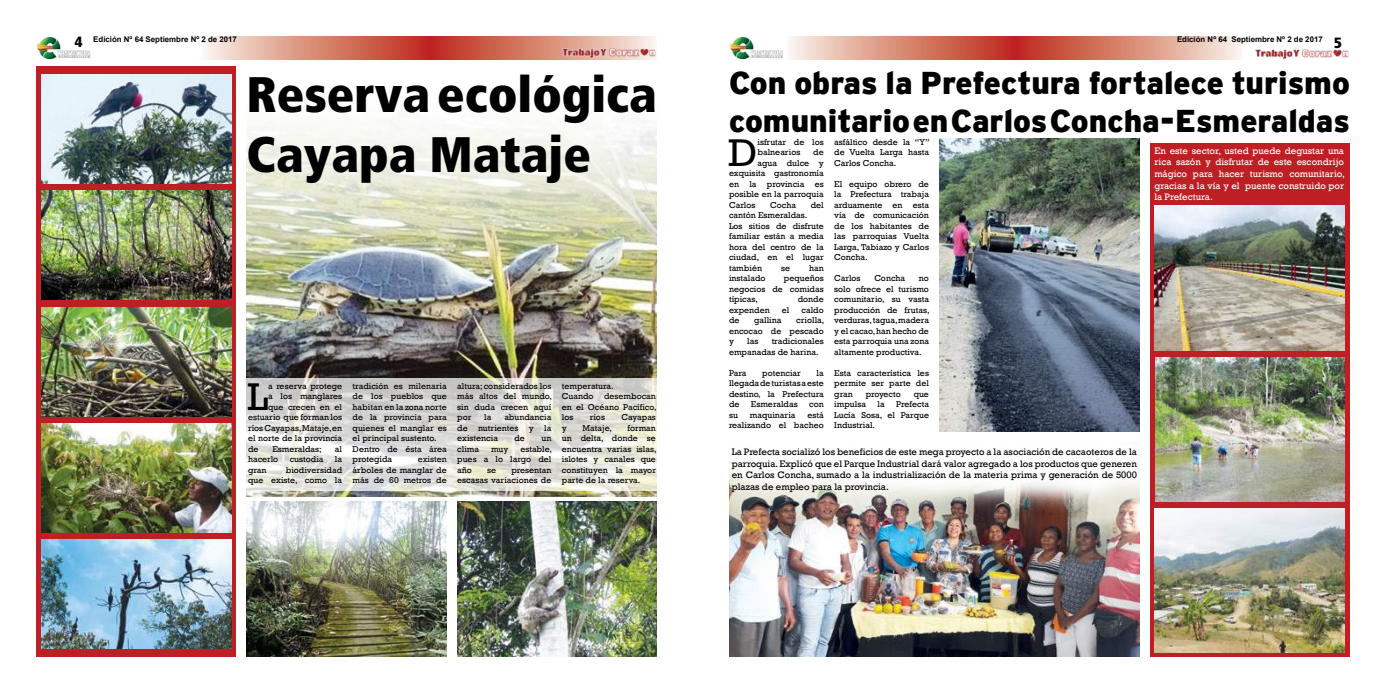
<style>
.page{position:relative;width:1386px;height:693px;background:#fff}
.page>*{position:absolute;margin:0;border:0;box-sizing:border-box;transform-origin:0 0}
.t1{font:900 condensed 49.88px/59.9px "Frutiger LT Std";color:#000}
.t2{font:39.64px "Rockwell";color:#000}
.t3{font:900 31.5px/37.8px "Interstate";color:#000}
.t4{font:900 condensed 14.88px "Frutiger LT Std";color:#000}
.t5{font:9.62px/11.5px "Rockwell";color:#000;text-align:justify}
.t6{font:9.62px/11.5px "Rockwell";color:#fff;text-align:justify}
.t7{font:8.75px/10.5px "Rockwell";color:#000;text-align:justify}
.t8{font:700 7.88px "Arial";color:#000}
</style>
<div class="page">
<div style="left:1150px;top:143px;width:200px;height:514px;background:#be1f24"></div>
<img style="left:247px;top:123px;width:410px;height:373px">
<img style="left:36px;top:37px;width:55px;height:23px">
<svg style="left:204px;top:36px;width:452px;height:23px;background:#d88574"></svg>
<img style="left:729px;top:36px;width:54px;height:23px">
<svg style="left:789px;top:36px;width:452px;height:23px;background:#d98b7a"></svg>
<img style="left:1255px;top:50px;width:94px;height:9px">
<img style="left:562px;top:49px;width:94px;height:9px">
<img style="left:940px;top:139px;width:199px;height:293px">
<img style="left:729px;top:469px;width:410px;height:188px">
<img style="left:1155px;top:357px;width:190px;height:144px">
<img style="left:1154px;top:508px;width:190px;height:145px">
<div style="left:36px;top:67px;width:200px;height:590px;background:#be1f24"></div>
<img style="left:42px;top:74px;width:190px;height:109px">
<img style="left:42px;top:191px;width:190px;height:109px">
<img style="left:42px;top:307px;width:190px;height:109px">
<img style="left:42px;top:423px;width:190px;height:110px">
<img style="left:42px;top:540px;width:190px;height:109px">
<svg style="left:247px;top:378px;width:410px;height:113px;background:#deddd8"></svg>
<img style="left:457px;top:501px;width:200px;height:156px">
<img style="left:247px;top:501px;width:199px;height:156px">
<img style="left:1154px;top:206px;width:190px;height:144px">
<p class="t8" style="left:93px;top:34px;width:145px">Edición Nº 64 Septiembre Nº 2 de 2017</p>
<p class="t8" style="left:1177px;top:34px;width:147px">Edición Nº 64 Septiembre Nº 2 de 2017</p>
<h3 class="t4" style="left:75px;top:33px;width:9px">4</h3>
<h3 class="t4" style="left:1334px;top:34px;width:9px">5</h3>
<h1 class="t1" style="left:247px;top:64px;width:412px">Reserva ecológica<br>Cayapa Mataje</h1>
<h2 class="t2" style="left:247px;top:374px;width:22px">L</h2>
<p class="t7" style="left:268px;top:381px;width:76px">a reserva protege</p>
<p class="t7" style="left:268px;top:391px;width:76px">a los manglares</p>
<p class="t7" style="left:268px;top:402px;width:75px">que crecen en el</p>
<p class="t7" style="left:248px;top:412px;width:96px">estuario que forman los</p>
<p class="t7" style="left:248px;top:423px;width:96px">ríos Cayapas, Mataje, en</p>
<p class="t7" style="left:248px;top:433px;width:96px">el norte de la provincia</p>
<p class="t7" style="left:248px;top:444px;width:12px">de</p>
<p class="t7" style="left:272px;top:444px;width:51px">Esmeraldas;</p>
<p class="t7" style="left:335px;top:444px;width:9px">al</p>
<p class="t7" style="left:248px;top:454px;width:32px">hacerlo</p>
<p class="t7" style="left:290px;top:454px;width:35px">custodia</p>
<p class="t7" style="left:335px;top:454px;width:9px">la</p>
<p class="t7" style="left:248px;top:465px;width:20px">gran</p>
<p class="t7" style="left:248px;top:465px;width:96px;text-align:right">biodiversidad<br>que existe, como la</p>
<p class="t7" style="left:353px;top:381px;width:96px;text-align:left">tradición es milenaria de los pueblos que habitan en la zona norte de la provincia para quienes el manglar es el principal sustento.<br>Dentro de ésta área protegida</p>
<p class="t7" style="left:353px;top:454px;width:96px;text-indent:65px">existen árboles de manglar de más de 60 metros de</p>
<p class="t7" style="left:457px;top:381px;width:96px">altura; considerados los más altos del mundo, sin duda crecen aquí por</p>
<p class="t7" style="left:457px;top:412px;width:96px;text-indent:47px">abundancia de nutrientes y la existencia</p>
<p class="t7" style="left:484px;top:412px;width:9px">la</p>
<p class="t7" style="left:514px;top:433px;width:12px">de</p>
<p class="t7" style="left:541px;top:433px;width:11px">un</p>
<p class="t7" style="left:457px;top:444px;width:23px">clima</p>
<p class="t7" style="left:491px;top:444px;width:19px">muy</p>
<p class="t7" style="left:457px;top:444px;width:96px;text-indent:63px">estable, pues a lo largo del año</p>
<p class="t7" style="left:457px;top:465px;width:96px;text-align:right">presentan<br>escasas variaciones de</p>
<p class="t7" style="left:487px;top:465px;width:11px">se</p>
<p class="t7" style="left:562px;top:381px;width:96px;text-align:left">temperatura.<br>Cuando desembocan en el Océano Pacífico, los</p>
<p class="t7" style="left:590px;top:412px;width:17px">ríos</p>
<p class="t7" style="left:621px;top:412px;width:36px">Cayapas</p>
<p class="t7" style="left:562px;top:423px;width:96px;text-indent:65px">forman un delta, donde se encuentra varias islas, islotes y canales que constituyen la mayor parte de la reserva.</p>
<p class="t7" style="left:562px;top:423px;width:6px">y</p>
<p class="t7" style="left:583px;top:423px;width:31px">Mataje,</p>
<h3 class="t3" style="left:729px;top:64px;width:622px">Con obras la Prefectura fortalece turismo comunitario en Carlos Concha-Esmeraldas</h3>
<h2 class="t2" style="left:729px;top:130px;width:30px">D</h2>
<p class="t7" style="left:757px;top:137px;width:68px">isfrutar de los balnearios</p>
<p class="t7" style="left:813px;top:147px;width:12px">de</p>
<p class="t7" style="left:757px;top:158px;width:68px">agua dulce y</p>
<p class="t7" style="left:729px;top:168px;width:96px">exquisita gastronomía</p>
<p class="t7" style="left:729px;top:179px;width:96px">en la provincia es</p>
<p class="t7" style="left:729px;top:189px;width:96px">posible en la parroquia</p>
<p class="t7" style="left:729px;top:200px;width:28px">Carlos</p>
<p class="t7" style="left:770px;top:200px;width:27px">Cocha</p>
<p class="t7" style="left:811px;top:200px;width:15px">del</p>
<p class="t7" style="left:729px;top:210px;width:96px;text-align:left">cantón Esmeraldas.<br>Los sitios de disfrute familiar están a media hora del centro de la ciudad, en el lugar también</p>
<p class="t7" style="left:781px;top:263px;width:11px">se</p>
<p class="t7" style="left:809px;top:263px;width:16px">han</p>
<p class="t7" style="left:729px;top:273px;width:38px">instalado</p>
<p class="t7" style="left:729px;top:273px;width:96px;text-indent:55px">pequeños negocios de comidas típicas,</p>
<p class="t7" style="left:798px;top:294px;width:27px">donde</p>
<p class="t7" style="left:729px;top:305px;width:42px">expenden</p>
<p class="t7" style="left:782px;top:305px;width:9px">el</p>
<p class="t7" style="left:802px;top:305px;width:24px">caldo</p>
<p class="t7" style="left:729px;top:315px;width:12px">de</p>
<p class="t7" style="left:754px;top:315px;width:29px">gallina</p>
<p class="t7" style="left:729px;top:315px;width:97px;text-indent:67px">criolla, encocao de pescado y</p>
<p class="t7" style="left:729px;top:336px;width:96px;text-indent:43px">tradicionales empanadas de harina.</p>
<p class="t7" style="left:729px;top:368px;width:19px">Para</p>
<p class="t7" style="left:762px;top:368px;width:40px">potenciar</p>
<p class="t7" style="left:747px;top:336px;width:13px">las</p>
<p class="t7" style="left:729px;top:368px;width:96px;text-indent:88px">la llegada de turistas a este destino, la Prefectura de</p>
<p class="t7" style="left:751px;top:399px;width:48px">Esmeraldas</p>
<p class="t7" style="left:809px;top:399px;width:16px">con</p>
<p class="t7" style="left:729px;top:410px;width:96px;text-align:right">está<br>realizando el bacheo</p>
<p class="t7" style="left:729px;top:410px;width:10px">su</p>
<p class="t7" style="left:750px;top:410px;width:47px">maquinaria</p>
<p class="t7" style="left:834px;top:137px;width:97px">asfáltico desde la “Y” de Vuelta Larga hasta Carlos Concha.</p>
<p class="t7" style="left:834px;top:179px;width:96px">El equipo obrero de la Prefectura trabaja arduamente en esta vía de comunicación de los habitantes de las parroquias Vuelta Larga, Tabiazo y Carlos Concha.</p>
<p class="t7" style="left:834px;top:273px;width:28px">Carlos</p>
<p class="t7" style="left:874px;top:273px;width:32px">Concha</p>
<p class="t7" style="left:834px;top:273px;width:97px;text-indent:85px">no solo ofrece el turismo comunitario, su vasta producción de frutas, verduras, tagua, madera y el cacao, han hecho de esta parroquia una zona altamente productiva.</p>
<p class="t7" style="left:834px;top:368px;width:96px">Esta característica les permite ser parte del gran</p>
<p class="t7" style="left:866px;top:389px;width:37px">proyecto</p>
<p class="t7" style="left:914px;top:389px;width:17px">que</p>
<p class="t7" style="left:834px;top:399px;width:33px">impulsa</p>
<p class="t7" style="left:877px;top:399px;width:9px">la</p>
<p class="t7" style="left:834px;top:399px;width:96px;text-indent:62px">Prefecta Lucía Sosa, el Parque Industrial.</p>
<p class="t5" style="left:732px;top:447px;width:407px">La Prefecta socializó los beneficios de este mega proyecto a la asociación de cacaoteros de la parroquia. Explicó que el Parque Industrial dará valor agregado a los productos que generen en Carlos Concha, sumado a la industrialización de la materia prima y generación de 5000 plazas de empleo para la provincia.</p>
<p class="t6" style="left:1154px;top:145px;width:192px">En este sector, usted puede degustar una rica sazón y disfrutar de este escondrijo mágico para hacer turismo comunitario, gracias a la vía y el puente construido por la Prefectura.</p>
</div>
